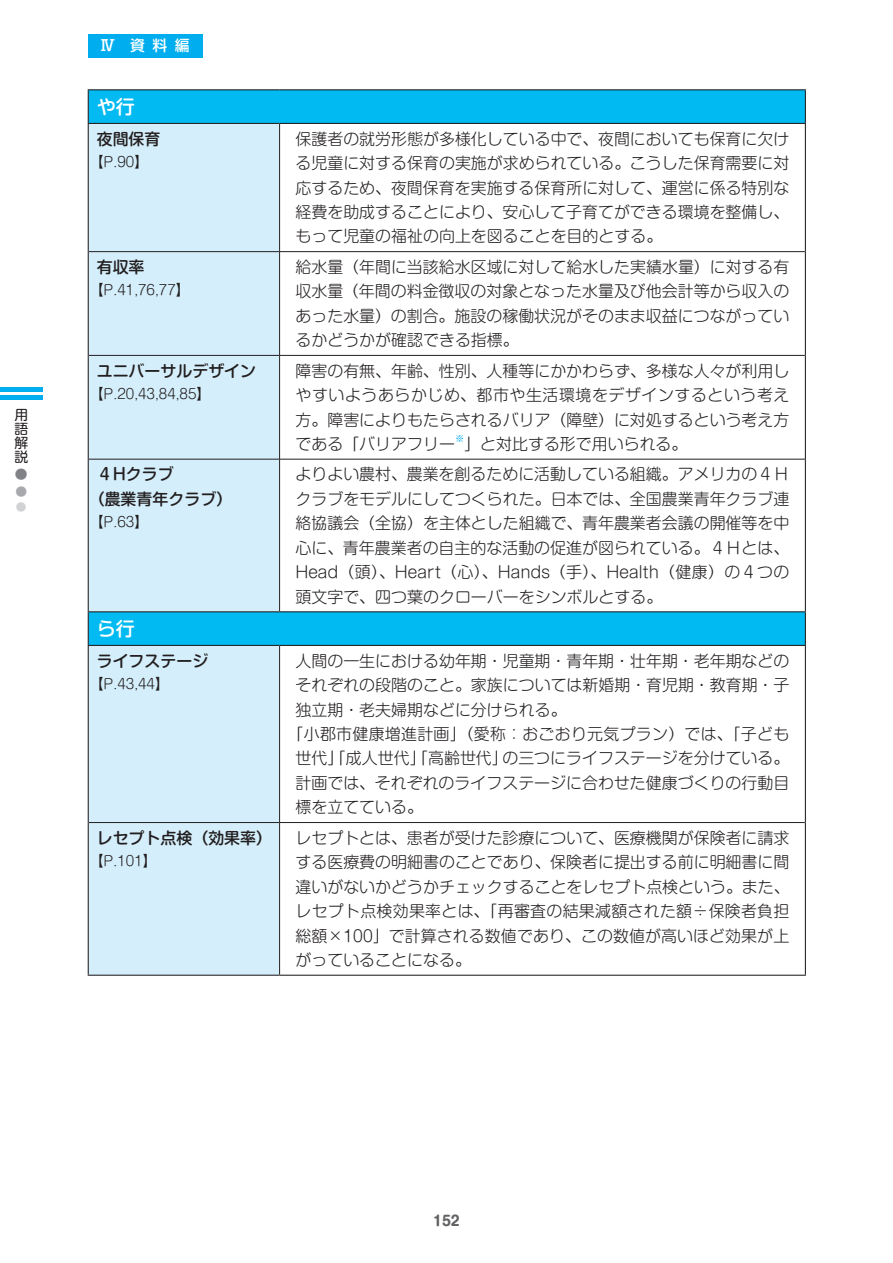
<style>
.page{position:relative;width:893px;height:1263px;background:#fff}
.page>*{position:absolute;margin:0;border:0;box-sizing:border-box;transform-origin:0 0}
.t1{font:500 19.2px "Shin M Go Pro";color:#fff}
.t2{font:300 15.9px/24.5px "Shin M Go Pro";color:#231f20;text-align:justify}
.t3{font:500 15.9px/24.5px "Shin M Go Pro";color:#231f20}
.t4{font:500 14.85px "Shin M Go Pro";color:#fff}
.t5{font:300 13.8px "Shin M Go Pro";color:#231f20}
.t6{font:13.8px/13.8px "Shin M Go Pro";color:#231f20;text-align:justify}
.t7{font:700 13.8px "Shin M Go Pro";color:#636366}
.t8{font:12.75px "Shin M Go Pro";color:#808285}
.t9{font:11.7px "Shin M Go Pro";color:#a8a9ad}
.t10{font:10.65px "Shin M Go Pro";color:#d1d2d4}
.t11{font:300 9.3px "Shin M Go Pro";color:#00aeef}
</style>
<div class="page">
<div style="left:88px;top:34px;width:114px;height:23px;background:#00aeef"></div>
<hr style="left:0;top:387px;width:43px;height:4px;background:#00aeef">
<div style="left:0;top:395px;width:43px;height:5px;background:#00aeef"></div>
<svg style="left:89px;top:90px;width:716px;height:555px"></svg>
<div style="left:89px;top:124px;width:191px;height:851px;background:#d4effb"></div>
<hr style="left:279px;top:124px;width:1px;height:127px;background:#231f20">
<hr style="left:89px;top:251px;width:191px;height:1px;background:#231f20">
<hr style="left:280px;top:251px;width:525px;height:1px;background:#231f20">
<hr style="left:279px;top:252px;width:1px;height:103px;background:#231f20">
<hr style="left:89px;top:355px;width:191px;height:1px;background:#231f20">
<hr style="left:280px;top:355px;width:525px;height:1px;background:#231f20">
<hr style="left:279px;top:356px;width:1px;height:103px;background:#231f20">
<hr style="left:89px;top:459px;width:191px;height:1px;background:#231f20">
<hr style="left:280px;top:459px;width:525px;height:1px;background:#231f20">
<hr style="left:279px;top:459px;width:1px;height:152px;background:#231f20">
<hr style="left:279px;top:646px;width:1px;height:176px;background:#231f20">
<hr style="left:89px;top:822px;width:191px;height:1px;background:#231f20">
<hr style="left:280px;top:822px;width:525px;height:1px;background:#231f20">
<hr style="left:279px;top:823px;width:1px;height:152px;background:#231f20">
<hr style="left:88px;top:124px;width:1px;height:128px;background:#231f20">
<hr style="left:805px;top:124px;width:1px;height:128px;background:#231f20">
<hr style="left:88px;top:252px;width:1px;height:103px;background:#231f20">
<hr style="left:805px;top:252px;width:1px;height:103px;background:#231f20">
<hr style="left:88px;top:355px;width:1px;height:104px;background:#231f20">
<hr style="left:805px;top:355px;width:1px;height:104px;background:#231f20">
<hr style="left:88px;top:459px;width:1px;height:152px;background:#231f20">
<hr style="left:805px;top:459px;width:1px;height:152px;background:#231f20">
<hr style="left:88px;top:646px;width:1px;height:176px;background:#231f20">
<hr style="left:805px;top:646px;width:1px;height:176px;background:#231f20">
<hr style="left:88px;top:822px;width:1px;height:153px;background:#231f20">
<hr style="left:805px;top:822px;width:1px;height:153px;background:#231f20">
<hr style="left:88px;top:975px;width:192px;height:1px;background:#231f20">
<hr style="left:280px;top:975px;width:526px;height:1px;background:#231f20">
<hr style="left:88px;top:89px;width:192px;height:1px;background:#231f20">
<hr style="left:88px;top:90px;width:1px;height:33px;background:#231f20">
<hr style="left:280px;top:89px;width:526px;height:1px;background:#231f20">
<hr style="left:805px;top:90px;width:1px;height:33px;background:#231f20">
<hr style="left:88px;top:123px;width:192px;height:1px;background:#231f20">
<hr style="left:280px;top:123px;width:526px;height:1px;background:#231f20">
<hr style="left:88px;top:611px;width:192px;height:1px;background:#231f20">
<hr style="left:88px;top:612px;width:1px;height:33px;background:#231f20">
<hr style="left:280px;top:611px;width:526px;height:1px;background:#231f20">
<hr style="left:805px;top:612px;width:1px;height:33px;background:#231f20">
<hr style="left:88px;top:645px;width:192px;height:1px;background:#231f20">
<hr style="left:280px;top:645px;width:526px;height:1px;background:#231f20">
<p class="t6" style="left:14px;top:407px;width:15px">用語解説</p>
<p class="t8" style="left:15px;top:464px;width:14px">●</p>
<p class="t9" style="left:15px;top:482px;width:13px">●</p>
<p class="t10" style="left:16px;top:498px;width:12px">●</p>
<p class="t4" style="left:100px;top:34px;width:91px">Ⅳ　資料編</p>
<p class="t1" style="left:97px;top:91px;width:40px">や行</p>
<p class="t3" style="left:97px;top:125px;width:65px">夜間保育</p>
<p class="t5" style="left:90px;top:151px;width:60px">【P.90】</p>
<p class="t3" style="left:97px;top:253px;width:49px">有収率</p>
<p class="t5" style="left:90px;top:279px;width:101px">【P.41,76,77】</p>
<p class="t3" style="left:97px;top:356px;width:161px">ユニバーサルデザイン</p>
<p class="t5" style="left:90px;top:383px;width:122px">【P.20,43,84,85】</p>
<p class="t3" style="left:89px;top:460px;width:145px;text-indent:8px">４Hクラブ<br>（農業青年クラブ）</p>
<p class="t5" style="left:90px;top:511px;width:60px">【P.63】</p>
<p class="t1" style="left:97px;top:613px;width:40px">ら行</p>
<p class="t3" style="left:97px;top:646px;width:113px">ライフステージ</p>
<p class="t5" style="left:90px;top:673px;width:81px">【P.43,44】</p>
<p class="t3" style="left:97px;top:824px;width:177px">レセプト点検（効果率）</p>
<p class="t5" style="left:90px;top:850px;width:68px">【P.101】</p>
<p class="t2" style="left:296px;top:125px;width:495px">保護者の就労形態が多様化している中で、夜間においても保育に欠ける児童に対する保育の実施が求められている。こうした保育需要に対応するため、夜間保育を実施する保育所に対して、運営に係る特別な経費を助成することにより、安心して子育てができる環境を整備し、もって児童の福祉の向上を図ることを目的とする。</p>
<p class="t2" style="left:296px;top:253px;width:495px">給水量（年間に当該給水区域に対して給水した実績水量）に対する有収水量（年間の料金徴収の対象となった水量及び他会計等から収入のあった水量）の割合。施設の稼働状況がそのまま収益につながっているかどうかが確認できる指標。</p>
<p class="t2" style="left:296px;top:357px;width:495px">障害の有無、年齢、性別、人種等にかかわらず、多様な人々が利用しやすいようあらかじめ、都市や生活環境をデザインするという考え方。障害によりもたらされるバリア（障壁）に対処するという考え方である「バリアフリー</p>
<p class="t11" style="left:455px;top:431px;width:11px">※</p>
<p class="t2" style="left:464px;top:430px;width:225px">」と対比する形で用いられる。</p>
<p class="t2" style="left:296px;top:460px;width:495px">よりよい農村、農業を創るために活動している組織。アメリカの４Ｈクラブをモデルにしてつくられた。日本では、全国農業青年クラブ連絡協議会（全協）を主体とした組織で、青年農業者会議の開催等を中心に、青年農業者の自主的な活動の促進が図られている。４Ｈとは、Head（頭）、Heart（心）、Hands（手）、Health（健康）の４つの頭文字で、四つ葉のクローバーをシンボルとする。</p>
<p class="t2" style="left:296px;top:647px;width:495px">人間の一生における幼年期・児童期・青年期・壮年期・老年期などの</p>
<p class="t2" style="left:296px;top:671px;width:495px">それぞれの段階のこと。家族については新婚期・育児期・教育期・子</p>
<p class="t2" style="left:296px;top:695px;width:273px">独立期・老夫婦期などに分けられる。</p>
<p class="t2" style="left:288px;top:720px;width:503px">「小郡市健康増進計画」（愛称：おごおり元気プラン）では、「子ども</p>
<p class="t2" style="left:296px;top:744px;width:495px">世代」「成人世代」「高齢世代」の三つにライフステージを分けている。</p>
<p class="t2" style="left:296px;top:769px;width:495px">計画では、それぞれのライフステージに合わせた健康づくりの行動目</p>
<p class="t2" style="left:296px;top:793px;width:129px">標を立てている。</p>
<p class="t2" style="left:296px;top:824px;width:496px">レセプトとは、患者が受けた診療について、医療機関が保険者に請求する医療費の明細書のことであり、保険者に提出する前に明細書に間違いがないかどうかチェックすることをレセプト点検という。また、レセプト点検効果率とは、「再審査の結果減額された額÷保険者負担総額×100」で計算される数値であり、この数値が高いほど効果が上がっていることになる。</p>
<p class="t7" style="left:433px;top:1209px;width:28px">152</p>
</div>
